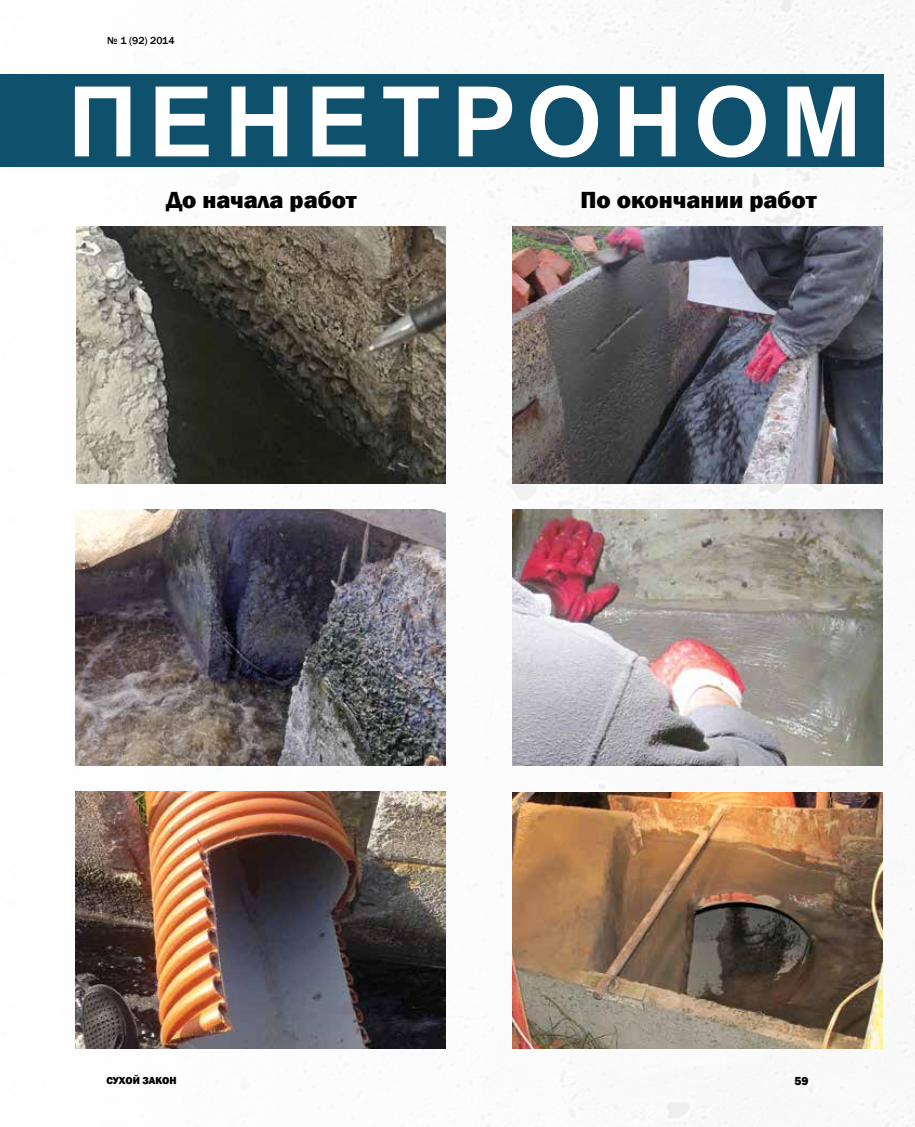
<style>
.page{position:relative;width:915px;height:1127px;background:#fff}
.page>*{position:absolute;margin:0;border:0;box-sizing:border-box;transform-origin:0 0}
.t1{font:700 97.5px "Arial";letter-spacing:.11em;color:#fff}
.t2{font:800 24px "Franklin Gothic";color:#000}
.t3{font:800 12px "Franklin Gothic";color:#000}
.t4{font:500 10.5px "Franklin Gothic";color:#000}
.t5{font:800 10.5px "Franklin Gothic";color:#000}
</style>
<div class="page">
<img style="left:0;top:0;width:914px;height:1127px">
<div style="left:0;top:75px;width:883px;height:92px;background:#0f506d"></div>
<svg style="left:162px;top:186px;width:198px;height:29px"></svg>
<img style="left:75px;top:792px;width:370px;height:256px">
<img style="left:512px;top:509px;width:369px;height:257px">
<img style="left:75px;top:509px;width:370px;height:257px">
<img style="left:512px;top:226px;width:369px;height:257px">
<img style="left:77px;top:226px;width:368px;height:257px">
<img style="left:512px;top:792px;width:369px;height:256px">
<p class="t4" style="left:107px;top:34px;width:69px">№ 1 (92) 2014</p>
<h1 class="t1" style="left:68px;top:57px;width:795px">ПЕНЕТРОНОМ</h1>
<p class="t2" style="left:166px;top:184px;width:191px">До начала работ</p>
<p class="t2" style="left:580px;top:184px;width:237px">По окончании работ</p>
<p class="t5" style="left:106px;top:1074px;width:72px">СУХОЙ ЗАКОН</p>
<p class="t3" style="left:794px;top:1073px;width:16px">59</p>
</div>
